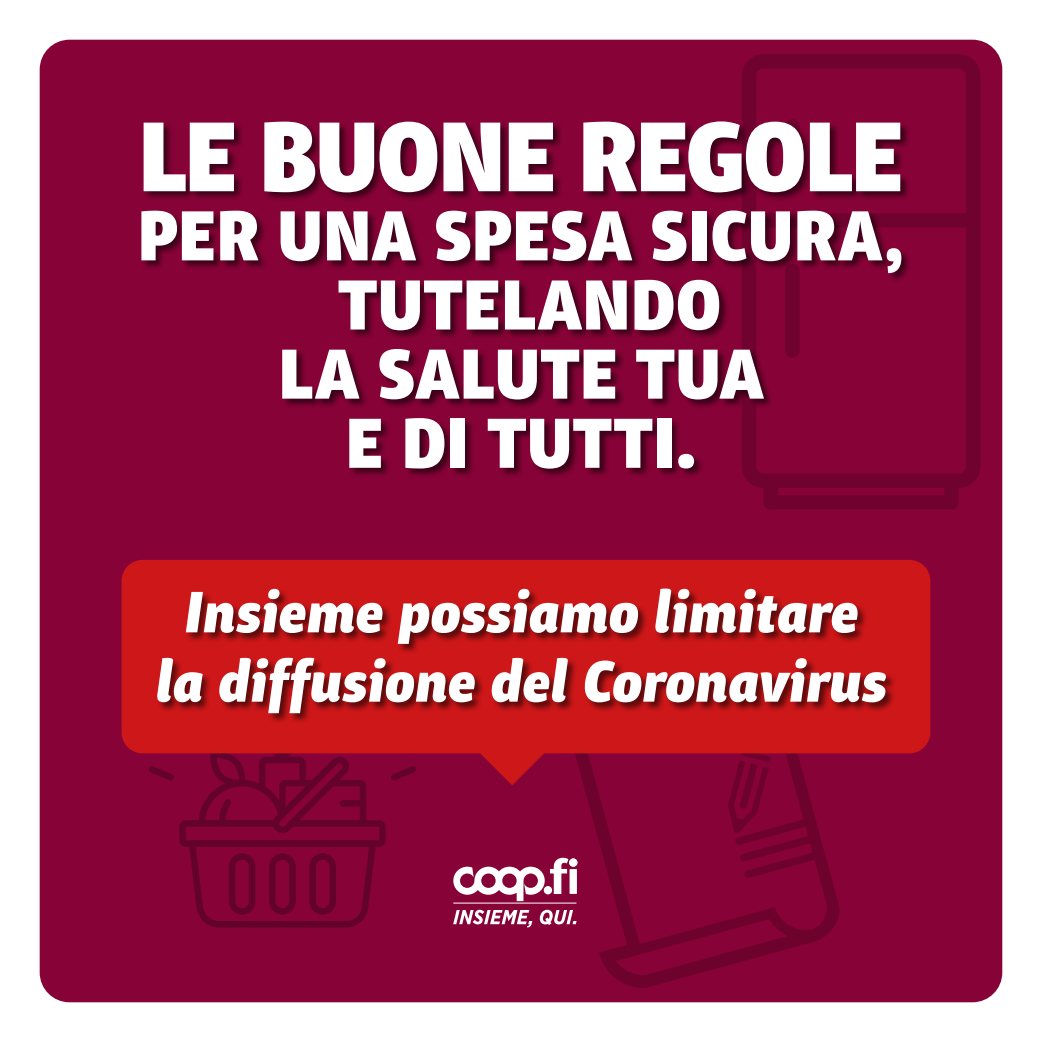
<style>
.page{position:relative;width:1042px;height:1042px;background:#fff}
.page>*{position:absolute;margin:0;border:0;box-sizing:border-box;transform-origin:0 0}
.t1{font:900 98px "Chino ITCW01";letter-spacing:-.035em;color:#fff}
.t2{font:900 70px "Chino ITCW01";letter-spacing:-.01em;color:#fff}
.t3{font:italic 900 57.75px "Chino ITCW01";letter-spacing:-.01em;color:#fff}
</style>
<div class="page">
<div style="left:40px;top:40px;width:962px;height:962px;background:#870337;border-radius:30px"></div>
<svg style="left:561px;top:858px;width:279px;height:130px"></svg>
<svg style="left:576px;top:785px;width:253px;height:190px"></svg>
<svg style="left:728px;top:785px;width:91px;height:93px"></svg>
<svg style="left:179px;top:785px;width:207px;height:142px"></svg>
<svg style="left:122px;top:560px;width:808px;height:225px;fill:#cd1719"></svg>
<svg style="left:742px;top:54px;width:238px;height:456px"></svg>
<div style="left:785px;top:119px;width:14px;height:65px;background:#6f022e;border-radius:7px"></div>
<div style="left:141px;top:121px;width:770px;height:603px;background:#000;opacity:.55"></div>
<svg style="left:453px;top:857px;width:116px;height:44px"></svg>
<div style="left:570px;top:869px;width:6px;height:24px;background:#fff"></div>
<div style="left:569px;top:869px;width:8px;height:25px;border:1px solid #fff"></div>
<div style="left:569px;top:859px;width:8px;height:7px;background:#fff;border:1px solid #fff;border-radius:50%"></div>
<div style="left:569px;top:858px;width:8px;height:9px;border:1px solid #fff;border-radius:50%"></div>
<div style="left:544px;top:886px;width:7px;height:8px;background:#fff;border-radius:50%"></div>
<div style="left:544px;top:886px;width:8px;height:8px;border:1px solid #fff;border-radius:50%"></div>
<hr style="left:453px;top:903px;width:123px;height:1px;background:#fff">
<svg style="left:453px;top:910px;width:79px;height:17px"></svg>
<svg style="left:540px;top:910px;width:36px;height:15px"></svg>
<p class="t1" style="left:138px;top:99px;width:768px">LE BUONE REGOLE</p>
<p class="t2" style="left:137px;top:195px;width:769px">PER UNA SPESA SICURA,</p>
<p class="t2" style="left:338px;top:264px;width:385px">TUTELANDO</p>
<p class="t2" style="left:278px;top:333px;width:487px">LA SALUTE TUA</p>
<p class="t2" style="left:345px;top:402px;width:353px">E DI TUTTI.</p>
<p class="t3" style="left:183px;top:578px;width:677px">Insieme possiamo limitare</p>
<p class="t3" style="left:155px;top:647px;width:733px">la diffusione del Coronavirus</p>
</div>
